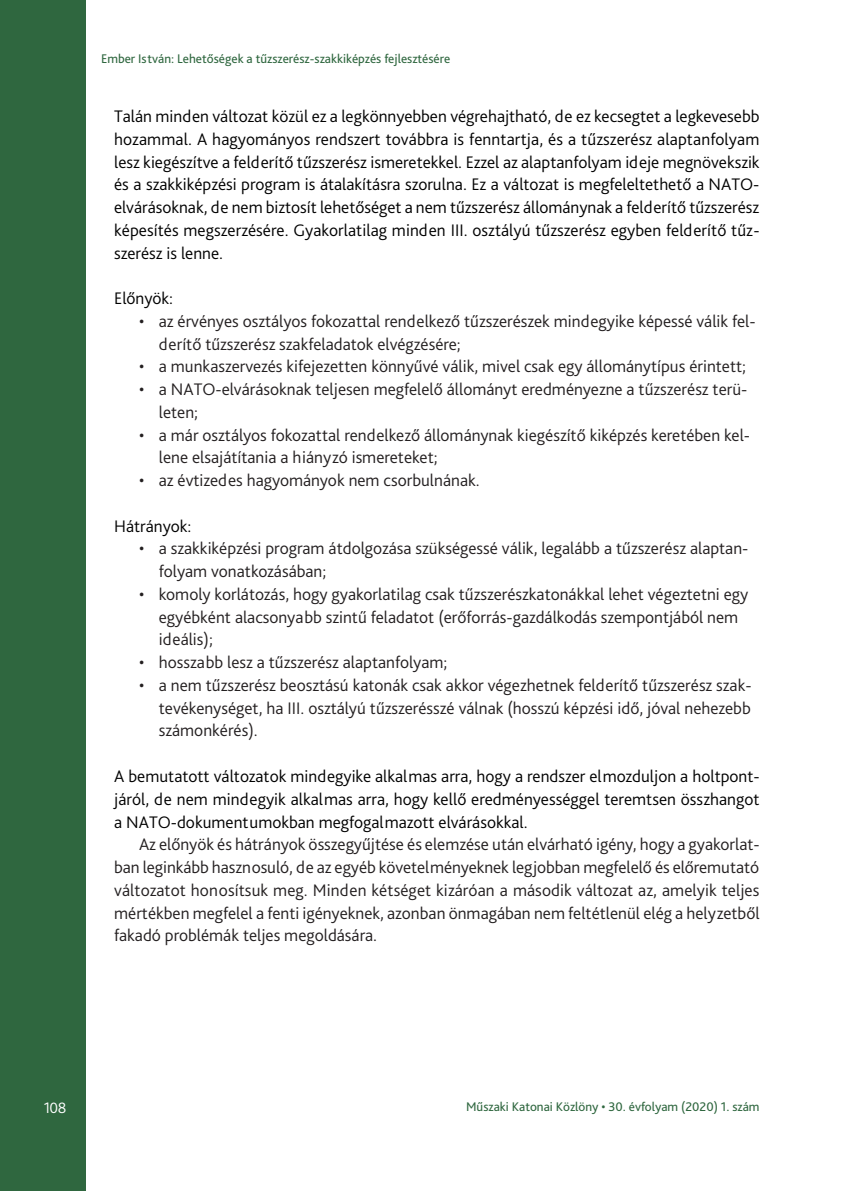
<style>
.page{position:relative;width:844px;height:1191px;background:#fff}
.page>*{position:absolute;margin:0;border:0;box-sizing:border-box;transform-origin:0 0}
.Szöveg{font:300 17.5px/22.8px "Bliss Pro";color:#231f20}
.Szöveg_1st___3_mm{font:300 17.5px/22.8px "Bliss Pro";color:#000;text-align:justify}
.t1{font:300 15.75px "Bliss Pro";color:#fff}
.t2{font:13.12px "Bliss Pro";color:#2f673f}
</style>
<div class="page">
<div style="left:0;top:0;width:85px;height:1191px;background:#2f673f"></div>
<p class="t2" style="left:101px;top:50px;width:350px">Ember István: Lehetőségek a tűzszerész-szakkiképzés fejlesztésére</p>
<p class="Szöveg_1st___3_mm" style="left:114px;top:104px;width:646px">Talán minden változat közül ez a legkönnyebben végrehajtható, de ez kecsegtet a legkevesebb hozammal. A hagyományos rendszert továbbra is fenntartja, és a tűzszerész alaptanfolyam lesz kiegészítve a felderítő tűzszerész ismeretekkel. Ezzel az alaptanfolyam ideje megnövekszik és a szakkiképzési program is átalakításra szorulna. Ez a változat is megfeleltethető a NATO&shy;elvárásoknak, de nem biztosít lehetőséget a nem tűzszerész állománynak a felderítő tűzszerész képesítés megszerzésére. Gyakorlatilag minden III. osztályú tűzszerész egyben felderítő tűz&shy;szerész is lenne.</p>
<p class="Szöveg_1st___3_mm" style="left:114px;top:286px;width:60px">Előnyök:</p>
<p class="Szöveg" style="left:159px;top:309px;width:598px;text-indent:-20px">• az érvényes osztályos fokozattal rendelkező tűzszerészek mindegyike képessé válik fel&shy;derítő tűzszerész szakfeladatok elvégzésére;</p>
<p class="Szöveg" style="left:139px;top:355px;width:608px">• a munkaszervezés kifejezetten könnyűvé válik, mivel csak egy állománytípus érintett;</p>
<p class="Szöveg" style="left:159px;top:377px;width:590px;text-indent:-20px">• a NATO-elvárásoknak teljesen megfelelő állományt eredményezne a tűzszerész terü&shy;leten;</p>
<p class="Szöveg" style="left:159px;top:423px;width:592px;text-indent:-20px">• a már osztályos fokozattal rendelkező állománynak kiegészítő kiképzés keretében kel&shy;lene elsajátítania a hiányzó ismereteket;</p>
<p class="Szöveg" style="left:139px;top:468px;width:342px">• az évtizedes hagyományok nem csorbulnának.</p>
<p class="Szöveg_1st___3_mm" style="left:114px;top:514px;width:79px">Hátrányok:</p>
<p class="Szöveg" style="left:159px;top:537px;width:591px;text-indent:-20px">• a szakkiképzési program átdolgozása szükségessé válik, legalább a tűzszerész alaptan&shy;folyam vonatkozásában;</p>
<p class="Szöveg" style="left:159px;top:582px;width:590px;text-indent:-20px">• komoly korlátozás, hogy gyakorlatilag csak tűzszerészkatonákkal lehet végeztetni egy egyébként alacsonyabb szintű feladatot (erőforrás-gazdálkodás szempontjából nem ideális);</p>
<p class="Szöveg" style="left:139px;top:650px;width:310px">• hosszabb lesz a tűzszerész alaptanfolyam;</p>
<p class="Szöveg" style="left:159px;top:673px;width:594px;text-align:justify;text-indent:-20px">• a nem tűzszerész beosztású katonák csak akkor végezhetnek felderítő tűzszerész szak&shy;tevékenységet, ha III. osztályú tűzszerésszé válnak (hosszú képzési idő, jóval nehezebb számonkérés).</p>
<p class="Szöveg_1st___3_mm" style="left:114px;top:764px;width:646px">A bemutatott változatok mindegyike alkalmas arra, hogy a rendszer elmozduljon a holtpont&shy;járól, de nem mindegyik alkalmas arra, hogy kellő eredményességgel teremtsen összhangot a NATO-dokumentumokban megfogalmazott elvárásokkal.</p>
<p class="Szöveg" style="left:114px;top:832px;width:646px;text-align:justify;text-indent:25px">Az előnyök és hátrányok összegyűjtése és elemzése után elvárható igény, hogy a gyakorlat&shy;ban leginkább hasznosuló, de az egyéb követelményeknek legjobban megfelelő és előremutató változatot honosítsuk meg. Minden kétséget kizáróan a második változat az, amelyik teljes mértékben megfelel a fenti igényeknek, azonban önmagában nem feltétlenül elég a helyzetből fakadó problémák teljes megoldására.</p>
<p class="t1" style="left:44px;top:1098px;width:24px">108</p>
<p class="t2" style="left:466px;top:1098px;width:295px">Műszaki Katonai Közlöny • 30. évfolyam (2020) 1. szám</p>
</div>
